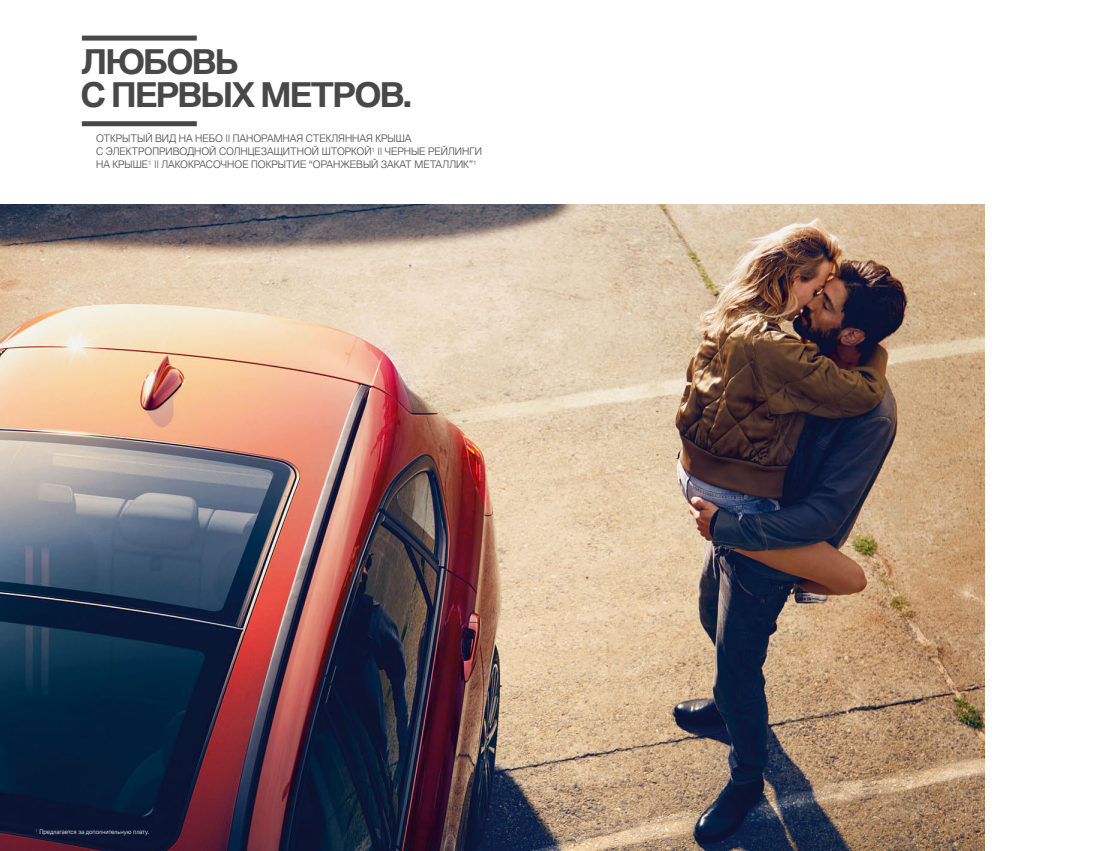
<style>
.page{position:relative;width:1118px;height:851px;background:#fff}
.page>*{position:absolute;margin:0;border:0;box-sizing:border-box;transform-origin:0 0}
.t1{font:700 33px/33px "BMW Type Global Pro";letter-spacing:-.055em;color:#474847}
.t2{font:300 10px/13px "BMW Type Global Pro";color:#474847}
.t3{font:300 6px "BMW Type Global Pro";color:#fff}
</style>
<div class="page">
<img style="left:0;top:204px;width:984px;height:646px">
<div style="left:82px;top:36px;width:115px;height:5px;background:#474847"></div>
<div style="left:82px;top:121px;width:115px;height:5px;background:#474847"></div>
<h1 class="t1" style="left:80px;top:46px;width:333px">ЛЮБОВЬ<br>С ПЕРВЫХ МЕТРОВ.</h1>
<p class="t2" style="left:96px;top:133px;width:387px">ОТКРЫТЫЙ ВИД НА НЕБО || ПАНОРАМНАЯ СТЕКЛЯННАЯ КРЫША<br>С ЭЛЕКТРОПРИВОДНОЙ СОЛНЦЕЗАЩИТНОЙ ШТОРКОЙ<sup>1</sup> || ЧЕРНЫЕ РЕЙЛИНГИ<br>НА КРЫШЕ<sup>1</sup> || ЛАКОКРАСОЧНОЕ ПОКРЫТИЕ “ОРАНЖЕВЫЙ ЗАКАТ МЕТАЛЛИК”<sup>1</sup></p>
<p class="t3" style="left:36px;top:826px;width:115px"><sup>1</sup> Предлагается за дополнительную плату.</p>
</div>
